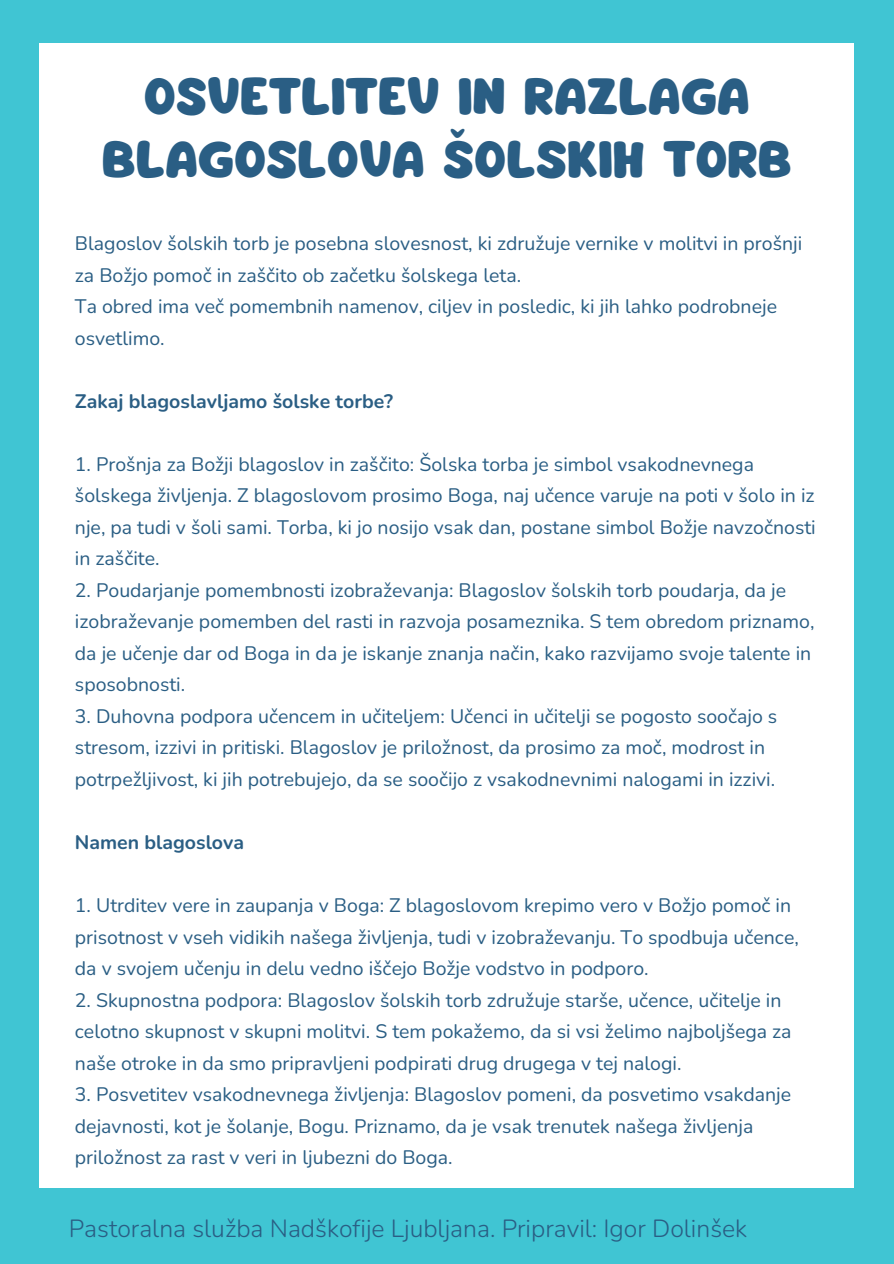
<style>
.page{position:relative;width:894px;height:1264px;background:#fff}
.page>*{position:absolute;margin:0;border:0;box-sizing:border-box;transform-origin:0 0}
.t1{font:45.3px/63px "Mango";color:#2a5e84;text-align:center}
.t2{font:300 24.75px "Nunito";color:#2a5e84}
.t3{font:19.5px/31.5px "Nunito";color:#2a5e84}
.t4{font:700 19.5px "Nunito";color:#2a5e84}
</style>
<div class="page">
<div style="left:0;top:0;width:893px;height:1263px;background:#40c5d3"></div>
<div style="left:40px;top:43px;width:813px;height:1144px;background:#fff"></div>
<h1 class="t1" style="left:102px;top:67px;width:691px">OSVETLITEV IN RAZLAGA<br>BLAGOSLOVA ŠOLSKIH TORB</h1>
<p class="t3" style="left:75px;top:228px;width:728px">Blagoslov šolskih torb je posebna slovesnost, ki združuje vernike v molitvi in prošnji za Božjo pomoč in zaščito ob začetku šolskega leta.</p>
<p class="t3" style="left:75px;top:291px;width:703px">Ta obred ima več pomembnih namenov, ciljev in posledic, ki jih lahko podrobneje osvetlimo.</p>
<h3 class="t4" style="left:75px;top:388px;width:320px">Zakaj blagoslavljamo šolske torbe?</h3>
<p class="t3" style="left:75px;top:448px;width:742px">1. Prošnja za Božji blagoslov in zaščito: Šolska torba je simbol vsakodnevnega šolskega življenja. Z blagoslovom prosimo Boga, naj učence varuje na poti v šolo in iz nje, pa tudi v šoli sami. Torba, ki jo nosijo vsak dan, postane simbol Božje navzočnosti in zaščite.</p>
<p class="t3" style="left:75px;top:574px;width:740px">2. Poudarjanje pomembnosti izobraževanja: Blagoslov šolskih torb poudarja, da je izobraževanje pomemben del rasti in razvoja posameznika. S tem obredom priznamo, da je učenje dar od Boga in da je iskanje znanja način, kako razvijamo svoje talente in sposobnosti.</p>
<p class="t3" style="left:75px;top:700px;width:703px">3. Duhovna podpora učencem in učiteljem: Učenci in učitelji se pogosto soočajo s stresom, izzivi in pritiski. Blagoslov je priložnost, da prosimo za moč, modrost in potrpežljivost, ki jih potrebujejo, da se soočijo z vsakodnevnimi nalogami in izzivi.</p>
<h3 class="t4" style="left:75px;top:829px;width:171px">Namen blagoslova</h3>
<p class="t3" style="left:75px;top:889px;width:725px">1. Utrditev vere in zaupanja v Boga: Z blagoslovom krepimo vero v Božjo pomoč in prisotnost v vseh vidikih našega življenja, tudi v izobraževanju. To spodbuja učence, da v svojem učenju in delu vedno iščejo Božje vodstvo in podporo.</p>
<p class="t3" style="left:75px;top:984px;width:718px">2. Skupnostna podpora: Blagoslov šolskih torb združuje starše, učence, učitelje in celotno skupnost v skupni molitvi. S tem pokažemo, da si vsi želimo najboljšega za naše otroke in da smo pripravljeni podpirati drug drugega v tej nalogi.</p>
<p class="t3" style="left:75px;top:1078px;width:717px">3. Posvetitev vsakodnevnega življenja: Blagoslov pomeni, da posvetimo vsakdanje dejavnosti, kot je šolanje, Bogu. Priznamo, da je vsak trenutek našega življenja priložnost za rast v veri in ljubezni do Boga.</p>
<h2 class="t2" style="left:69px;top:1211px;width:679px">Pastoralna služba Nadškofije Ljubljana. Pripravil: Igor Dolinšek</h2>
</div>
